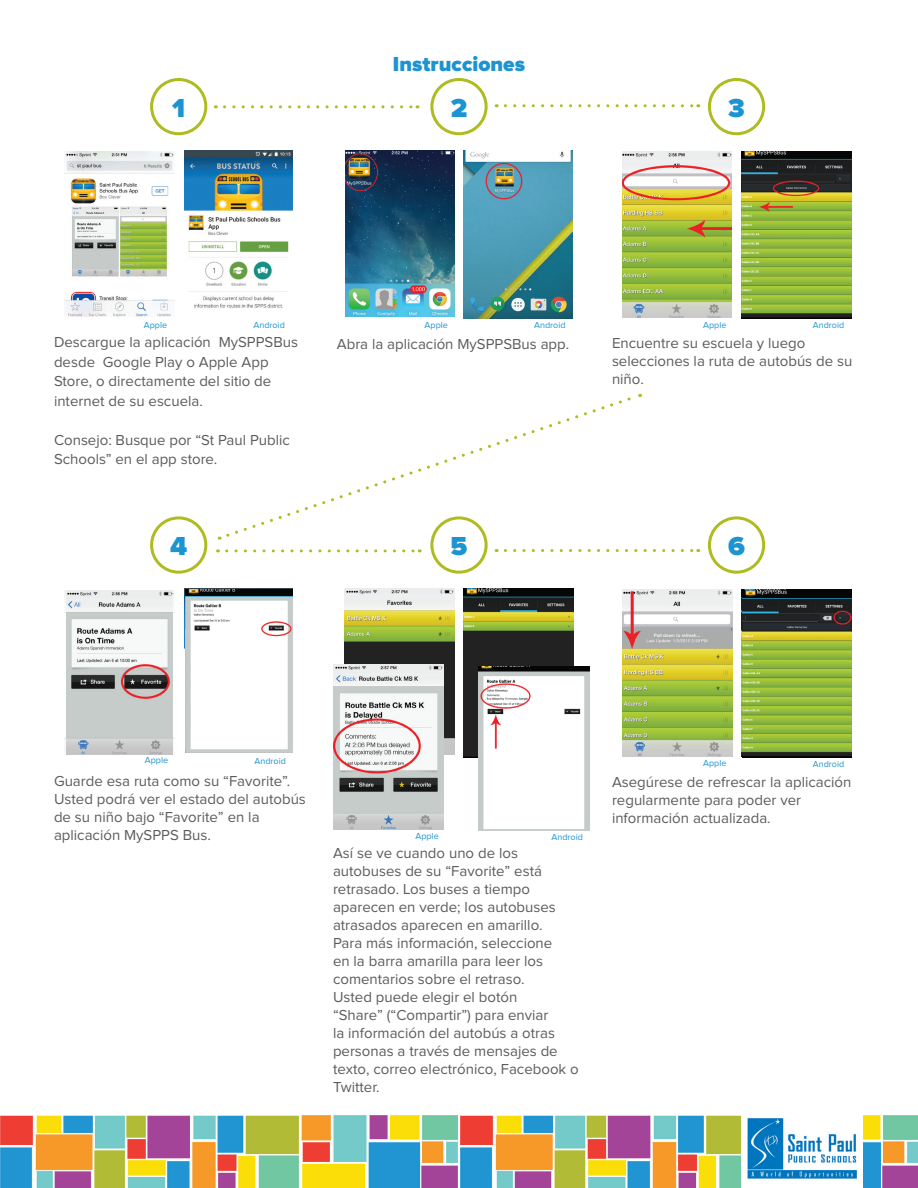
<style>
.page{position:relative;width:918px;height:1188px;background:#fff}
.page>*{position:absolute;margin:0;border:0;box-sizing:border-box;transform-origin:0 0}
.t1{font:900 27px "Proxima Nova";color:#1c94d2}
.t2{font:900 21px "Proxima Nova";color:#1c94d2}
.t3{font:15px/18px "Proxima Nova";color:#5c5c5f}
.t4{font:9px "Proxima Nova";color:#1c94d2}
</style>
<div class="page">
<img style="left:0;top:1116px;width:458px;height:72px">
<img style="left:461px;top:1116px;width:457px;height:72px">
<img style="left:741px;top:1116px;width:121px;height:72px">
<div style="left:150px;top:78px;width:57px;height:57px;border:3px solid #aebc21;border-radius:50%"></div>
<div style="left:430px;top:78px;width:58px;height:57px;border:3px solid #aebc21;border-radius:50%"></div>
<div style="left:708px;top:78px;width:57px;height:57px;border:3px solid #aebc21;border-radius:50%"></div>
<img style="left:65px;top:152px;width:109px;height:164px">
<img style="left:185px;top:150px;width:108px;height:158px">
<img style="left:345px;top:151px;width:109px;height:165px">
<img style="left:464px;top:151px;width:109px;height:167px">
<img style="left:622px;top:151px;width:109px;height:166px">
<img style="left:742px;top:151px;width:109px;height:167px">
<svg style="left:225px;top:105px;width:193px;height:3px"></svg>
<div style="left:150px;top:516px;width:57px;height:58px;border:3px solid #aebc21;border-radius:50%"></div>
<div style="left:430px;top:516px;width:58px;height:58px;border:3px solid #aebc21;border-radius:50%"></div>
<div style="left:708px;top:516px;width:57px;height:58px;border:3px solid #aebc21;border-radius:50%"></div>
<svg style="left:505px;top:104px;width:194px;height:3px"></svg>
<svg style="left:226px;top:394px;width:413px;height:145px"></svg>
<svg style="left:227px;top:549px;width:193px;height:3px"></svg>
<svg style="left:505px;top:549px;width:194px;height:3px"></svg>
<img style="left:66px;top:591px;width:107px;height:163px">
<img style="left:345px;top:589px;width:110px;height:165px">
<img style="left:333px;top:664px;width:110px;height:166px">
<img style="left:622px;top:590px;width:110px;height:166px">
<img style="left:463px;top:589px;width:110px;height:168px">
<img style="left:478px;top:666px;width:111px;height:165px">
<img style="left:742px;top:590px;width:109px;height:167px">
<img style="left:185px;top:590px;width:108px;height:163px">
<h2 class="t2" style="left:393px;top:51px;width:134px">Instrucciones</h2>
<h1 class="t1" style="left:172px;top:92px;width:15px">1</h1>
<h1 class="t1" style="left:451px;top:92px;width:18px">2</h1>
<h1 class="t1" style="left:728px;top:92px;width:18px">3</h1>
<p class="t4" style="left:144px;top:320px;width:25px">Apple</p>
<p class="t4" style="left:253px;top:320px;width:33px">Android</p>
<p class="t4" style="left:425px;top:320px;width:25px">Apple</p>
<p class="t4" style="left:534px;top:320px;width:33px">Android</p>
<p class="t4" style="left:703px;top:320px;width:25px">Apple</p>
<p class="t4" style="left:813px;top:320px;width:33px">Android</p>
<p class="t3" style="left:54px;top:333px;width:246px;line-height:19.5px">Descargue la aplicación MySPPSBus desde Google Play o Apple App<br>Store, o directamente del sitio de internet de su escuela.</p>
<p class="t3" style="left:54px;top:430px;width:237px;line-height:19.5px">Consejo: Busque por “St Paul Public<br>Schools” en el app store.</p>
<p class="t3" style="left:337px;top:336px;width:234px">Abra la aplicación MySPPSBus app.</p>
<p class="t3" style="left:612px;top:335px;width:242px">Encuentre su escuela y luego selecciones la ruta de autobús de su niño.</p>
<h1 class="t1" style="left:170px;top:530px;width:19px">4</h1>
<h1 class="t1" style="left:451px;top:530px;width:18px">5</h1>
<h1 class="t1" style="left:728px;top:530px;width:18px">6</h1>
<p class="t4" style="left:145px;top:755px;width:25px">Apple</p>
<p class="t4" style="left:255px;top:756px;width:33px">Android</p>
<p class="t4" style="left:703px;top:758px;width:25px">Apple</p>
<p class="t4" style="left:813px;top:759px;width:33px">Android</p>
<p class="t3" style="left:54px;top:772px;width:253px">Guarde esa ruta como su “Favorite”.<br>Usted podrá ver el estado del autobús de su niño bajo “Favorite” en la aplicación MySPPS Bus.</p>
<p class="t4" style="left:415px;top:831px;width:25px">Apple</p>
<p class="t4" style="left:552px;top:832px;width:33px">Android</p>
<p class="t3" style="left:333px;top:844px;width:247px">Así se ve cuando uno de los autobuses de su “Favorite” está retrasado. Los buses a tiempo aparecen en verde; los autobuses atrasados aparecen en amarillo.<br>Para más información, seleccione<br>en la barra amarilla para leer los comentarios sobre el retraso.<br>Usted puede elegir el botón<br>“Share” (“Compartir”) para enviar<br>la información del autobús a otras personas a través de mensajes de texto, correo electrónico, Facebook o<br>Twitter.</p>
<p class="t3" style="left:612px;top:773px;width:241px">Asegúrese de refrescar la aplicación regularmente para poder ver información actualizada.</p>
</div>
